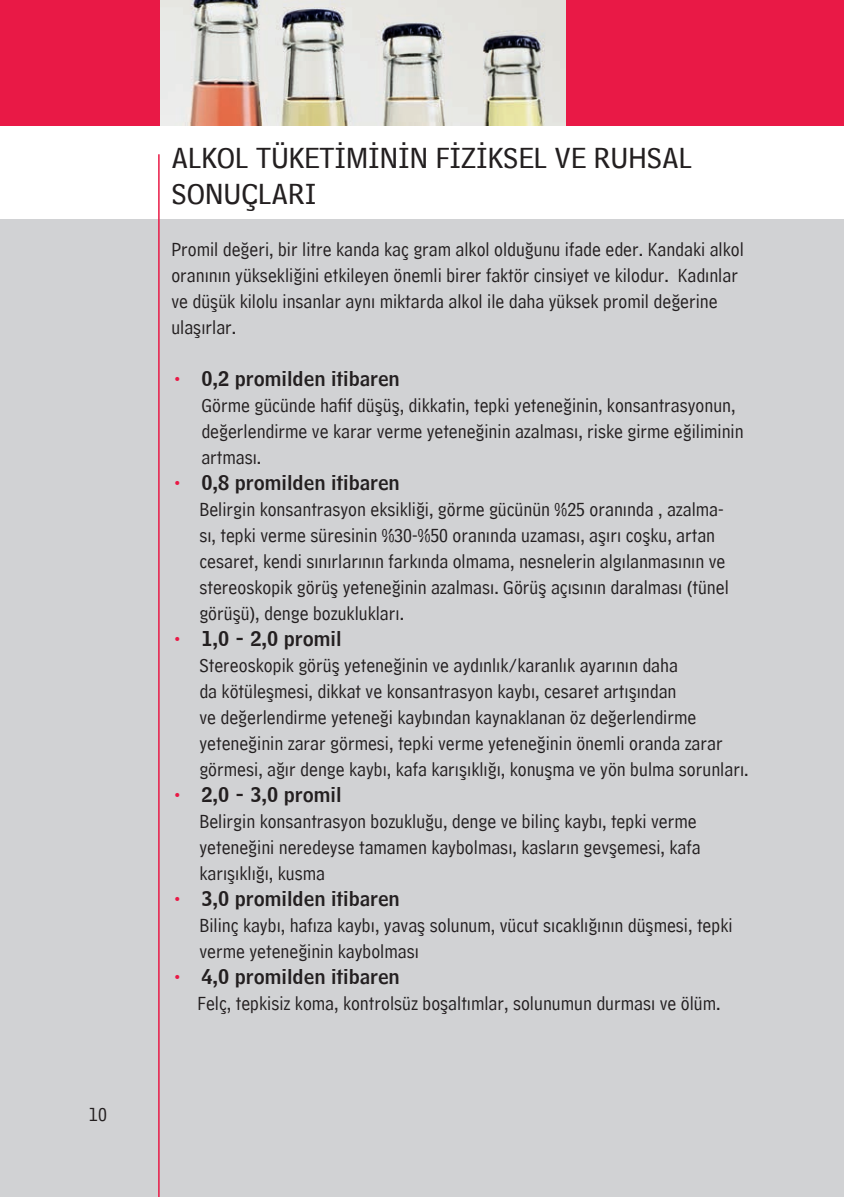
<style>
.page{position:relative;width:844px;height:1197px;background:#fff}
.page>*{position:absolute;margin:0;border:0;box-sizing:border-box;transform-origin:0 0}
.t1{font:30px/36px "HM Text";color:#231f20}
.t2{font:20px/26px "HM Comment";color:#231f20}
.t3{font:20px "HM Headline";color:#231f20}
.s1{font-family:"HM Comment";color:#e91946}
</style>
<div class="page">
<div style="left:0;top:219px;width:843px;height:978px;background:#d1d2d4"></div>
<div style="left:0;top:0;width:843px;height:126px;background:#e91946"></div>
<hr style="left:158px;top:154px;width:2px;height:1043px;background:#e91946">
<img style="left:160px;top:0;width:405px;height:126px">
<p class="t2" style="left:89px;top:1097px;width:19px">10</p>
<h1 class="t1" style="left:171px;top:135px;width:522px">ALKOL TÜKETİMİNİN FİZİKSEL VE RUHSAL<br>SONUÇLARI</h1>
<p class="t2" style="left:171px;top:233px;width:574px">Promil değeri, bir litre kanda kaç gram alkol olduğunu ifade eder. Kandaki alkol oranının yüksekliğini etkileyen önemli birer faktör cinsiyet ve kilodur. Kadınlar ve düşük kilolu insanlar aynı miktarda alkol ile daha yüksek promil değerine ulaşırlar.</p>
<p class="t3" style="left:171px;top:362px;width:230px"><span class="s1">•</span> 0,2 promilden itibaren</p>
<p class="t2" style="left:201px;top:389px;width:543px">Görme gücünde hafif düşüş, dikkatin, tepki yeteneğinin, konsantrasyonun, değerlendirme ve karar verme yeteneğinin azalması, riske girme eğiliminin artması.</p>
<p class="t3" style="left:171px;top:466px;width:230px"><span class="s1">•</span> 0,8 promilden itibaren</p>
<p class="t2" style="left:199px;top:493px;width:531px">Belirgin konsantrasyon eksikliği, görme gücünün %25 oranında , azalma&shy;sı, tepki verme süresinin %30-%50 oranında uzaması, aşırı coşku, artan cesaret, kendi sınırlarının farkında olmama, nesnelerin algılanmasının ve stereoskopik görüş yeteneğinin azalması. Görüş açısının daralması (tünel görüşü), denge bozuklukları.</p>
<p class="t3" style="left:171px;top:622px;width:172px"><span class="s1">•</span> 1,0 - 2,0 promil</p>
<p class="t2" style="left:199px;top:649px;width:550px">Stereoskopik görüş yeteneğinin ve aydınlık/karanlık ayarının daha<br>da kötüleşmesi, dikkat ve konsantrasyon kaybı, cesaret artışından<br>ve değerlendirme yeteneği kaybından kaynaklanan öz değerlendirme yeteneğinin zarar görmesi, tepki verme yeteneğinin önemli oranda zarar görmesi, ağır denge kaybı, kafa karışıklığı, konuşma ve yön bulma sorunları.</p>
<p class="t3" style="left:171px;top:778px;width:172px"><span class="s1">•</span> 2,0 - 3,0 promil</p>
<p class="t2" style="left:199px;top:805px;width:502px">Belirgin konsantrasyon bozukluğu, denge ve bilinç kaybı, tepki verme yeteneğini neredeyse tamamen kaybolması, kasların gevşemesi, kafa karışıklığı, kusma</p>
<p class="t3" style="left:171px;top:882px;width:230px"><span class="s1">•</span> 3,0 promilden itibaren</p>
<p class="t2" style="left:199px;top:909px;width:534px">Bilinç kaybı, hafıza kaybı, yavaş solunum, vücut sıcaklığının düşmesi, tepki verme yeteneğinin kaybolması</p>
<p class="t3" style="left:171px;top:960px;width:230px"><span class="s1">•</span> 4,0 promilden itibaren</p>
<p class="t2" style="left:197px;top:987px;width:524px">Felç, tepkisiz koma, kontrolsüz boşaltımlar, solunumun durması ve ölüm.</p>
</div>
